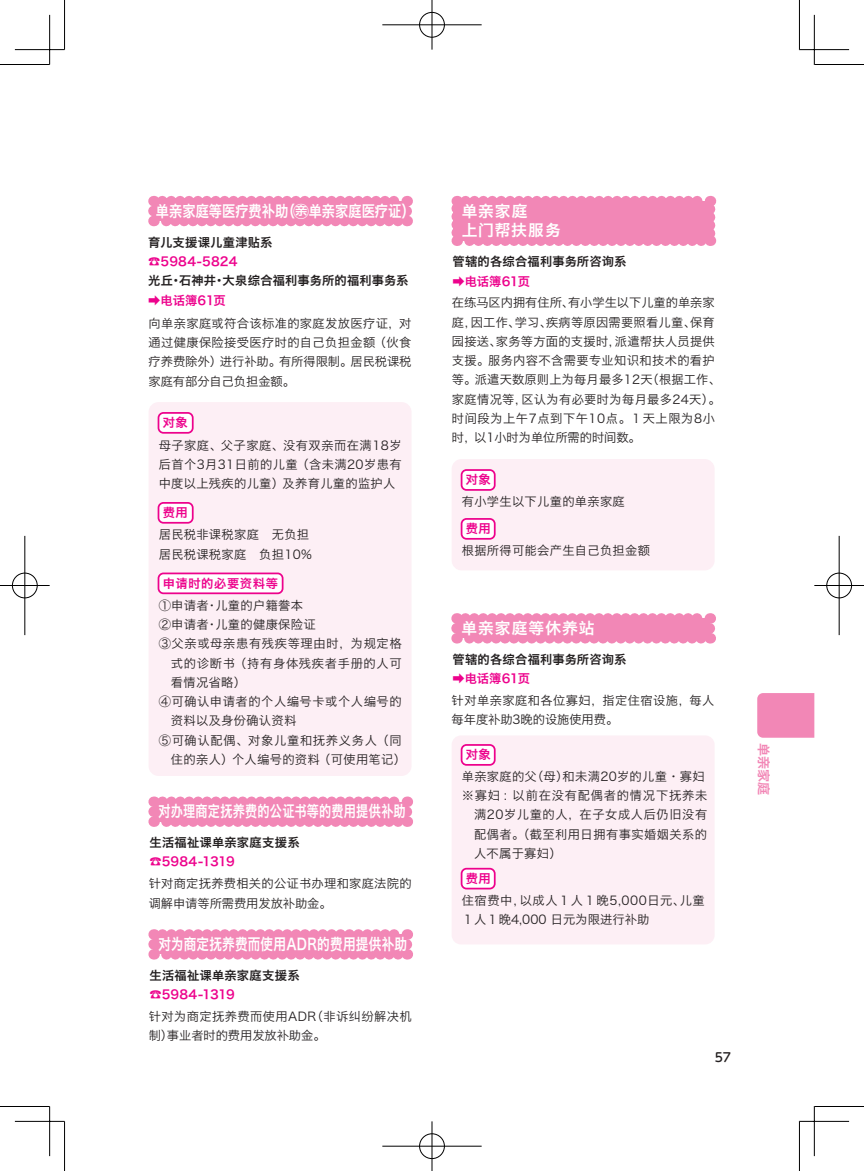
<style>
.page{position:relative;width:864px;height:1171px;background:#fff}
.page>*{position:absolute;margin:0;border:0;box-sizing:border-box;transform-origin:0 0}
.t1{font:17.32px "Hiragino Sans GB W6";color:#fff}
.t2{font:15.75px "Hiragino Sans GB W6";color:#fff;scale:.84 1}
.t3{font:15.75px "Hiragino Sans GB W6";letter-spacing:.02em;color:#fff;scale:.77 1}
.t4{font:15.75px "Hiragino Sans GB W6";letter-spacing:.02em;color:#fff;scale:.8 1}
.t5{font:15.75px/19.2px "Hiragino Sans GB W6";letter-spacing:.055em;color:#fff}
.t6{font:15.75px "Hiragino Sans GB W6";letter-spacing:.06em;color:#fff}
.t7{font:13.12px "Hiragino Sans GB W6";color:#f287b6}
.t8{font:500 12.42px "UD Shin M Go Pro";color:#231f20}
.t9{font:12.25px/19.2px "Hiragino Sans GB W3";letter-spacing:.025em;color:#231f20}
.t10{font:12.25px/19.2px "Hiragino Sans GB W6";letter-spacing:.015em;color:#231f20}
.t11{font:12.25px/19.2px "Hiragino Sans GB W3";letter-spacing:.045em;color:#231f20}
.t12{font:12.25px "Hiragino Sans GB W6";letter-spacing:.05em;color:#ed028c}
.t13{font:12.25px "Hiragino Sans GB W3";letter-spacing:.05em;color:#231f20}
.t14{font:12.25px "Hiragino Sans GB W3";letter-spacing:.06em;color:#231f20}
.t15{font:12.25px "Hiragino Sans GB W3";letter-spacing:.065em;color:#231f20}
.t16{font:12.25px "Hiragino Sans GB W3";letter-spacing:.055em;color:#231f20}
.s1{font-size:11.9px}
.s2{font-family:"UD Shin M Go Pro";color:#ed028c}
.s3{color:#ed028c}
</style>
<div class="page">
<svg style="left:148px;top:196px;width:264px;height:30px;background:#f28cb9"></svg>
<div style="left:148px;top:402px;width:263px;height:374px;background:#fdeff5;border-radius:10px"></div>
<div style="left:158px;top:413px;width:35px;height:20px;background:#fff;border-radius:5px"></div>
<div style="left:157px;top:412px;width:36px;height:22px;border:2px solid #ed028c;border-radius:5px"></div>
<div style="left:158px;top:503px;width:35px;height:20px;background:#fff;border-radius:5px"></div>
<div style="left:157px;top:502px;width:36px;height:22px;border:2px solid #ed028c;border-radius:5px"></div>
<div style="left:158px;top:573px;width:124px;height:20px;background:#fff;border-radius:5px"></div>
<div style="left:157px;top:572px;width:126px;height:22px;border:2px solid #ed028c;border-radius:5px"></div>
<div style="left:451px;top:459px;width:263px;height:111px;background:#fdeff5;border-radius:10px"></div>
<svg style="left:451px;top:613px;width:263px;height:30px;background:#f28db9"></svg>
<svg style="left:148px;top:796px;width:264px;height:31px;background:#f290bb"></svg>
<svg style="left:148px;top:929px;width:264px;height:30px;background:#f28db9"></svg>
<div style="left:461px;top:470px;width:33px;height:20px;background:#fff;border-radius:5px"></div>
<div style="left:460px;top:469px;width:35px;height:22px;border:2px solid #ed028c;border-radius:5px"></div>
<div style="left:461px;top:519px;width:33px;height:20px;background:#fff;border-radius:5px"></div>
<div style="left:460px;top:518px;width:35px;height:22px;border:2px solid #ed028c;border-radius:5px"></div>
<div style="left:451px;top:735px;width:263px;height:209px;background:#fdeff5;border-radius:9px"></div>
<div style="left:461px;top:745px;width:33px;height:20px;background:#fff;border-radius:5px"></div>
<div style="left:460px;top:744px;width:35px;height:22px;border:2px solid #ed028c;border-radius:5px"></div>
<div style="left:461px;top:868px;width:33px;height:20px;background:#fff;border-radius:5px"></div>
<div style="left:460px;top:868px;width:35px;height:21px;border:2px solid #ed028c;border-radius:5px"></div>
<div style="left:451px;top:196px;width:264px;height:50px;background:#f287b6"></div>
<div style="left:757px;top:693px;width:57px;height:45px;background:#f287b6"></div>
<hr style="left:0;top:64px;width:50px;height:1px;background:#000">
<hr style="left:814px;top:64px;width:49px;height:1px;background:#000">
<hr style="left:0;top:1106px;width:50px;height:1px;background:#000">
<hr style="left:814px;top:1106px;width:49px;height:1px;background:#000">
<hr style="left:64px;top:0;width:1px;height:50px;background:#000">
<hr style="left:64px;top:1121px;width:1px;height:50px;background:#000">
<hr style="left:798px;top:0;width:1px;height:50px;background:#000">
<hr style="left:798px;top:1121px;width:1px;height:50px;background:#000">
<hr style="left:15px;top:49px;width:49px;height:1px;background:#000">
<hr style="left:799px;top:49px;width:49px;height:1px;background:#000">
<hr style="left:15px;top:1121px;width:49px;height:1px;background:#000">
<hr style="left:799px;top:1121px;width:49px;height:1px;background:#000">
<hr style="left:49px;top:15px;width:1px;height:49px;background:#000">
<hr style="left:49px;top:1106px;width:1px;height:50px;background:#000">
<hr style="left:813px;top:15px;width:1px;height:49px;background:#000">
<hr style="left:813px;top:1106px;width:1px;height:50px;background:#000">
<div style="left:418px;top:11px;width:27px;height:27px;border:2px solid #fff;border-radius:50%"></div>
<hr style="left:382px;top:24px;width:99px;height:2px;background:#fff">
<hr style="left:430px;top:0;width:3px;height:50px;background:#fff">
<div style="left:419px;top:12px;width:25px;height:25px;border:1px solid #000;border-radius:50%"></div>
<hr style="left:382px;top:25px;width:99px;height:1px;background:#000">
<hr style="left:431px;top:0;width:1px;height:50px;background:#000">
<div style="left:418px;top:1132px;width:27px;height:28px;border:2px solid #fff;border-radius:50%"></div>
<hr style="left:382px;top:1145px;width:99px;height:2px;background:#fff">
<hr style="left:430px;top:1121px;width:3px;height:50px;background:#fff">
<div style="left:419px;top:1133px;width:25px;height:26px;border:1px solid #000;border-radius:50%"></div>
<hr style="left:382px;top:1146px;width:99px;height:1px;background:#000">
<hr style="left:431px;top:1121px;width:1px;height:50px;background:#000">
<div style="left:11px;top:572px;width:27px;height:27px;border:2px solid #fff;border-radius:50%"></div>
<hr style="left:0;top:584px;width:50px;height:3px;background:#fff">
<hr style="left:24px;top:536px;width:2px;height:99px;background:#fff">
<div style="left:12px;top:573px;width:25px;height:25px;border:1px solid #000;border-radius:50%"></div>
<hr style="left:0;top:585px;width:50px;height:1px;background:#000">
<hr style="left:25px;top:536px;width:1px;height:99px;background:#000">
<div style="left:825px;top:572px;width:27px;height:27px;border:2px solid #fff;border-radius:50%"></div>
<hr style="left:814px;top:584px;width:49px;height:3px;background:#fff">
<hr style="left:837px;top:536px;width:3px;height:99px;background:#fff">
<div style="left:826px;top:573px;width:25px;height:25px;border:1px solid #000;border-radius:50%"></div>
<hr style="left:814px;top:585px;width:49px;height:1px;background:#000">
<hr style="left:838px;top:536px;width:1px;height:99px;background:#000">
<p class="t2" style="left:156px;top:200px;width:309px">单亲家庭等医疗费补助（<span class="s1">亲</span>单亲家庭医疗证）</p>
<h1 class="t1" style="left:292px;top:200px;width:19px">○</h1>
<p class="t10" style="left:148px;top:232px;width:261px">育儿支援课儿童津贴系<br><span class="s2">☎</span><span class="s3">5984-5824<br></span>光丘·石神井·大泉综合福利事务所的福利事务系<span class="s2">➡</span><span class="s3">电话簿61页</span></p>
<p class="t9" style="left:148px;top:313px;width:264px;text-align:justify">向单亲家庭或符合该标准的家庭发放医疗证，对通过健康保险接受医疗时的自己负担金额 （伙食疗养费除外）进行补助。有所得限制。居民税课税家庭有部分自己负担金额。</p>
<p class="t12" style="left:163px;top:414px;width:27px">对象</p>
<p class="t9" style="left:159px;top:435px;width:244px;text-align:justify">母子家庭、父子家庭、没有双亲而在满18岁后首个3月31日前的儿童 （含未满20岁患有中度以上残疾的儿童）及养育儿童的监护人</p>
<p class="t12" style="left:163px;top:504px;width:27px">费用</p>
<p class="t9" style="left:159px;top:525px;width:155px">居民税非课税家庭　无负担居民税课税家庭　负担10%</p>
<p class="t12" style="left:163px;top:575px;width:117px">申请时的必要资料等</p>
<p class="t9" style="left:159px;top:595px;width:146px">①申请者·儿童的户籍誊本</p>
<p class="t9" style="left:159px;top:615px;width:158px">②申请者·儿童的健康保险证</p>
<p class="t13" style="left:159px;top:636px;width:244px">③父亲或母亲患有残疾等理由时，为规定格</p>
<p class="t16" style="left:171px;top:655px;width:232px">式的诊断书 （持有身体残疾者手册的人可</p>
<p class="t9" style="left:171px;top:672px;width:77px">看情况省略）</p>
<p class="t11" style="left:159px;top:692px;width:244px">④可确认申请者的个人编号卡或个人编号的</p>
<p class="t9" style="left:171px;top:711px;width:127px">资料以及身份确认资料</p>
<p class="t14" style="left:159px;top:732px;width:244px">⑤可确认配偶、对象儿童和抚养义务人 （同</p>
<p class="t9" style="left:171px;top:749px;width:236px">住的亲人）个人编号的资料 （可使用笔记）</p>
<p class="t3" style="left:158px;top:801px;width:322px">对办理商定抚养费的公证书等的费用提供补助</p>
<p class="t10" style="left:149px;top:832px;width:152px">生活福祉课单亲家庭支援系<span class="s2">☎</span><span class="s3">5984-1319</span></p>
<p class="t9" style="left:149px;top:874px;width:264px">针对商定抚养费相关的公证书办理和家庭法院的调解申请等所需费用发放补助金。</p>
<p class="t4" style="left:158px;top:934px;width:312px">对为商定抚养费而使用ADR的费用提供补助</p>
<p class="t10" style="left:149px;top:965px;width:152px">生活福祉课单亲家庭支援系<span class="s2">☎</span><span class="s3">5984-1319</span></p>
<p class="t9" style="left:149px;top:1006px;width:264px">针对为商定抚养费而使用ADR（非诉纠纷解决机制）事业者时的费用发放补助金。</p>
<p class="t5" style="left:461px;top:201px;width:101px">单亲家庭<br>上门帮扶服务</p>
<p class="t10" style="left:452px;top:252px;width:175px">管辖的各综合福利事务所咨询系<span class="s2">➡</span><span class="s3">电话簿61页</span></p>
<p class="t9" style="left:451px;top:293px;width:270px">在练马区内拥有住所、有小学生以下儿童的单亲家庭，因工作、学习、疾病等原因需要照看儿童、保育园接送、家务等方面的支援时，派遣帮扶人员提供支援。服务内容不含需要专业知识和技术的看护等。派遣天数原则上为每月最多12天（根据工作、家庭情况等，区认为有必要时为每月最多24天）。时间段为上午7点到下午10点。１天上限为8小时，以1小时为单位所需的时间数。</p>
<p class="t12" style="left:465px;top:471px;width:27px">对象</p>
<p class="t9" style="left:461px;top:492px;width:164px">有小学生以下儿童的单亲家庭</p>
<p class="t12" style="left:465px;top:520px;width:27px">费用</p>
<p class="t9" style="left:461px;top:541px;width:190px">根据所得可能会产生自己负担金额</p>
<p class="t6" style="left:461px;top:618px;width:134px">单亲家庭等休养站</p>
<p class="t10" style="left:452px;top:649px;width:175px">管辖的各综合福利事务所咨询系<span class="s2">➡</span><span class="s3">电话簿61页</span></p>
<p class="t9" style="left:451px;top:691px;width:264px">针对单亲家庭和各位寡妇，指定住宿设施，每人每年度补助3晚的设施使用费。</p>
<p class="t12" style="left:465px;top:746px;width:27px">对象</p>
<p class="t9" style="left:461px;top:766px;width:244px">单亲家庭的父（母）和未满20岁的儿童·寡妇</p>
<p class="t15" style="left:461px;top:788px;width:247px">※寡妇 ：以前在没有配偶者的情况下抚养未</p>
<p class="t11" style="left:474px;top:805px;width:235px">满20岁儿童的人，在子女成人后仍旧没有</p>
<p class="t9" style="left:474px;top:824px;width:234px">配偶者。（截至利用日拥有事实婚姻关系的</p>
<p class="t9" style="left:474px;top:843px;width:89px">人不属于寡妇）</p>
<p class="t12" style="left:465px;top:870px;width:27px">费用</p>
<p class="t11" style="left:461px;top:890px;width:244px">住宿费中，以成人１人１晚5,000日元、儿童<br>１人１晚4,000 日元为限进行补助</p>
<p class="t7" style="left:772px;top:743px;width:54px;rotate:90deg">单亲家庭</p>
<p class="t8" style="left:714px;top:1047px;width:18px">57</p>
</div>
